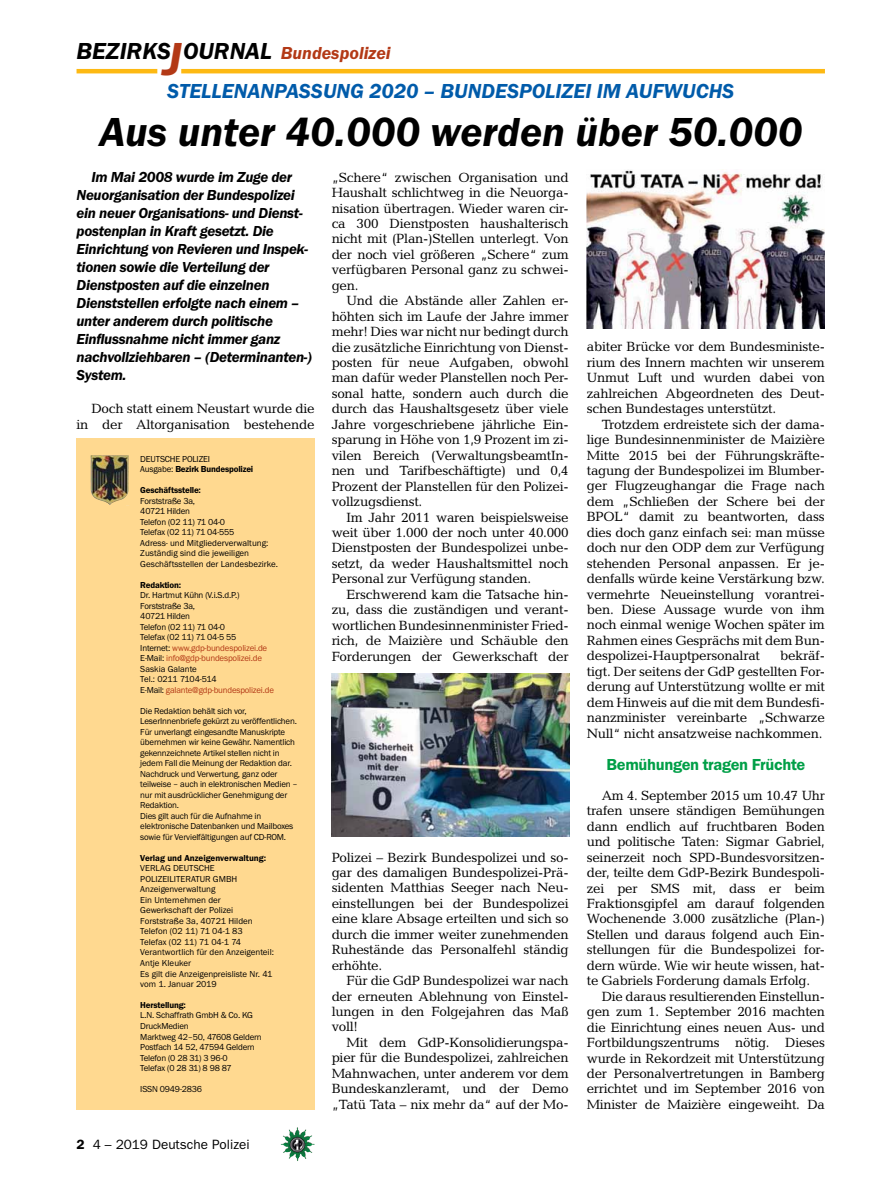
<style>
.page{position:relative;width:893px;height:1191px;background:#fff}
.page>*{position:absolute;margin:0;border:0;box-sizing:border-box;transform-origin:0 0}
.t1{font:italic 600 42px "Franklin Gothic Itc T";color:#000}
.t2{font:italic 600 24px "Franklin Gothic Itc T";color:#000}
.t3{font:italic 600 21px "Franklin Gothic Itc T";color:#005baa}
.t4{font:600 16.5px "Franklin Gothic Itc T";letter-spacing:-.02em;color:#009f47}
.t5{font:italic 600 15px/18px "Franklin Gothic Itc T";letter-spacing:-.02em;color:#000}
.t6{font:13.5px/15.5px "Candida";letter-spacing:-.02em;color:#000;text-align:justify}
.t7{font:13.5px "Franklin Gothic";color:#000}
.t8{font:9px/10.5px "Franklin Gothic Itc T";letter-spacing:-.02em;color:#000}
.t9{font:9px/10.5px "Franklin Gothic Itc T";color:#000}
.t10{font:600 9px "Franklin Gothic Itc T";letter-spacing:-.02em;color:#000}
.t11{font:600 9px "Franklin Gothic Itc T";color:#000}
.s1{font-size:48px;color:#b33916}
.s2{font-size:18px;color:#b33916}
.s3{font-weight:600}
.s4{color:#b33916}
</style>
<div class="page">
<img style="left:281px;top:1128px;width:16px;height:24px">
<hr style="left:77px;top:69px;width:80px;height:4px;background:#fdb913">
<hr style="left:181px;top:69px;width:644px;height:4px;background:#fdb913">
<div style="left:77px;top:439px;width:238px;height:671px;background:#ffd990"></div>
<img style="left:91px;top:455px;width:38px;height:51px">
<img style="left:331px;top:673px;width:239px;height:163px">
<img style="left:587px;top:170px;width:238px;height:159px">
<h2 class="t2" style="left:77px;top:37px;width:316px">BEZIRKS<span class="s1">J</span>OURNAL <span class="s2">Bundespolizei</span></h2>
<h3 class="t3" style="left:167px;top:79px;width:36px">Stellenanpassung</h3>
<h3 class="t3" style="left:369px;top:79px;width:98px">2020 – Bundespolizei</h3>
<h3 class="t3" style="left:597px;top:79px;width:57px">im Aufwu</h3>
<h3 class="t3" style="left:696px;top:79px;width:27px">chs</h3>
<h1 class="t1" style="left:100px;top:108px;width:704px">Aus unter 40.000 werden über 50.000</h1>
<p class="t6" style="left:332px;top:169px;width:239px">„Schere“ zwischen Organisation und Haushalt schlichtweg in die Neuorga&shy;nisation übertragen. Wieder waren cir&shy;ca 300 Dienstposten haushalterisch nicht mit (Plan-)Stellen unterlegt. Von der noch viel größeren „Schere“ zum verfügbaren Personal ganz zu schwei&shy;gen.</p>
<p class="t6" style="left:332px;top:293px;width:239px;text-indent:15px">Und die Abstände aller Zahlen er&shy;höhten sich im Laufe der Jahre immer mehr! Dies war nicht nur bedingt durch die zusätzliche Einrichtung von Dienst&shy;posten für neue Aufgaben, obwohl man dafür weder Planstellen noch Per&shy;sonal hatte, sondern auch durch die durch das Haushaltsgesetz über viele Jahre vorgeschriebene jährliche Ein&shy;sparung in Höhe von 1,9 Prozent im zi&shy;vilen Bereich (VerwaltungsbeamtIn&shy;nen und Tarifbeschäftigte) und 0,4<br>Prozent der Planstellen für den Polizei&shy;vollzugsdienst.</p>
<p class="t6" style="left:332px;top:509px;width:239px;text-indent:15px">Im Jahr 2011 waren beispielsweise weit über 1.000 der noch unter 40.000<br>Dienstposten der Bundespolizei unbe&shy;setzt, da weder Haushaltsmittel noch Personal zur Verfügung standen.</p>
<p class="t6" style="left:332px;top:586px;width:239px;text-indent:15px">Erschwerend kam die Tatsache hin&shy;zu, dass die zuständigen und verant&shy;wortlichen Bundesinnenminister Fried&shy;rich, de Maizière und Schäuble den Forderungen der Gewerkschaft der</p>
<p class="t5" style="left:77px;top:168px;width:237px;text-indent:15px">Im Mai 2008 wurde im Zuge der<br>Neuorganisation der Bundespolizei ein neuer Organisations- und Dienst&shy;postenplan in Kraft gesetzt. Die<br>Einrichtung von Revieren und Inspek&shy;tionen sowie die Verteilung der<br>Dienstposten auf die einzelnen<br>Dienststellen erfolgte nach einem – unter anderem durch politische<br>Einflussnahme nicht immer ganz nachvollziehbaren – (Determinanten-)<br>System.</p>
<p class="t6" style="left:77px;top:401px;width:240px;text-align:right">Doch statt einem Neustart wurde die in der Altorganisation bestehende</p>
<p class="t6" style="left:587px;top:339px;width:240px">abiter Brücke vor dem Bundesministe&shy;rium des Innern machten wir unserem Unmut Luft und wurden dabei von zahlreichen Abgeordneten des Deut&shy;schen Bundestages unterstützt.</p>
<p class="t6" style="left:587px;top:416px;width:240px;text-align:left;text-indent:15px">Trotzdem erdreistete sich der dama&shy;lige Bundesinnenminister de Maizière Mitte 2015 bei der Führungskräfte&shy;tagung der Bundespolizei im Blumber&shy;ger Flugzeughangar die Frage nach dem „Schließen der Schere bei der BPOL“ damit zu beantworten, dass dies doch ganz einfach sei: man müsse doch nur den ODP dem zur Verfügung stehenden Personal anpassen. Er je&shy;denfalls würde keine Verstärkung bzw. vermehrte Neueinstellung vorantrei&shy;ben. Diese Aussage wurde von ihm noch einmal wenige Wochen später im Rahmen eines Gesprächs mit dem Bun&shy;despolizei-Hauptpersonalrat</p>
<p class="t8" style="left:140px;top:453px;width:114px">DEUTSCHE POLIZEI<br>Ausgabe: <span class="s3">Bezirk Bundespolizei</span></p>
<p class="t10" style="left:140px;top:485px;width:62px">Geschäftsstelle:</p>
<p class="t9" style="left:140px;top:495px;width:139px">Forststraße 3a,<br>40721 Hilden<br>Telefon (02 11) 71 04-0<br>Telefax (02 11) 71 04-555<br>Adress- und Mitgliederverwaltung:<br>Zuständig sind die jeweiligen<br>Geschäftsstellen der Landesbezirke.</p>
<p class="t10" style="left:140px;top:579px;width:42px">Redaktion:</p>
<p class="t8" style="left:140px;top:590px;width:135px">Dr. Hartmut Kühn (V.i.S.d.P.)<br>Forststraße 3a,<br>40721 Hilden<br>Telefon (02 11) 71 04-0<br>Telefax (02 11) 71 04-5 55<br>Internet: <span class="s4">www.gdp-bundespolizei.de<br></span>E-Mail: <span class="s4">info@gdp-bundespolizei.de<br></span>Saskia Galante<br>Tel.: 0211 7104-514<br>E-Mail: <span class="s4">galante@gdp-bundespolizei.de</span></p>
<p class="t8" style="left:140px;top:705px;width:159px">Die Redaktion behält sich vor, LeserInnenbriefe gekürzt zu veröffentlichen.<br>Für unverlangt eingesandte Manuskripte übernehmen wir keine Gewähr. Namentlich gekennzeichnete Artikel stellen nicht in jedem Fall die Meinung der Redaktion dar.<br>Nachdruck und Verwertung, ganz oder teilweise – auch in elektronischen Medien – nur mit ausdrücklicher Genehmigung der Redaktion.<br>Dies gilt auch für die Aufnahme in elektronische Datenbanken und Mailboxes sowie für Vervielfältigungen auf CD-ROM.</p>
<p class="t11" style="left:140px;top:852px;width:127px">Verlag und Anzeigenverwaltung:</p>
<p class="t9" style="left:140px;top:863px;width:135px">VERLAG DEUTSCHE<br>POLIZEILITERATUR GMBH<br>Anzeigenverwaltung<br>Ein Unternehmen der<br>Gewerkschaft der Polizei<br>Forststraße 3a, 40721 Hilden<br>Telefon (02 11) 71 04-1 83<br>Telefax (02 11) 71 04-1 74<br>Verantwortlich für den Anzeigenteil:<br>Antje Kleuker<br>Es gilt die Anzeigenpreisliste Nr. 41 vom 1. Januar 2019</p>
<p class="t10" style="left:140px;top:999px;width:47px">Herstellung:</p>
<p class="t8" style="left:140px;top:1010px;width:123px">L.N. Schaffrath GmbH &amp; Co. KG<br>DruckMedien<br>Marktweg 42–50, 47608 Geldern<br>Postfach 14 52, 47594 Geldern<br>Telefon (0 28 31) 3 96-0<br>Telefax (0 28 31) 8 98 87</p>
<p class="t8" style="left:140px;top:1083px;width:63px">ISSN 0949-2836</p>
<p class="t6" style="left:587px;top:648px;width:240px;text-indent:193px">bekräf&shy;tigt. Der seitens der GdP gestellten For&shy;derung auf Unterstützung wollte er mit dem Hinweis auf die mit dem Bundesfi&shy;nanzminister vereinbarte „Schwarze Null“ nicht ansatzweise nachkommen.</p>
<p class="t4" style="left:606px;top:754px;width:200px">Bemühungen tragen Früchte</p>
<p class="t6" style="left:587px;top:787px;width:240px;text-indent:15px">Am 4. September 2015 um 10.47 Uhr trafen unsere ständigen Bemühungen dann endlich auf fruchtbaren Boden und politische Taten: Sigmar Gabriel, seinerzeit noch SPD-Bundesvorsitzen&shy;der, teilte dem GdP-Bezirk Bundespoli&shy;zei per SMS mit, dass er beim Fraktionsgipfel am darauf folgenden Wochenende 3.000 zusätzliche (Plan-)<br>Stellen und daraus folgend auch Ein&shy;stellungen für die Bundespolizei for&shy;dern würde. Wie wir heute wissen, hat&shy;te Gabriels Forderung damals Erfolg.</p>
<p class="t6" style="left:587px;top:988px;width:240px;text-indent:15px">Die daraus resultierenden Einstellun&shy;gen zum 1. September 2016 machten die Einrichtung eines neuen Aus- und Fortbildungszentrums nötig. Dieses wurde in Rekordzeit mit Unterstützung der Personalvertretungen in Bamberg errichtet und im September 2016 von Minister de Maizière eingeweiht. Da</p>
<p class="t6" style="left:332px;top:849px;width:239px">Polizei – Bezirk Bundespolizei und so&shy;gar des damaligen Bundespolizei-Prä&shy;sidenten Matthias Seeger nach Neu&shy;einstellungen bei der Bundespolizei eine klare Absage erteilten und sich so durch die immer weiter zunehmenden Ruhestände das Personalfehl ständig erhöhte.</p>
<p class="t6" style="left:332px;top:972px;width:239px;text-indent:15px">Für die GdP Bundespolizei war nach der erneuten Ablehnung von Einstel&shy;lungen in den Folgejahren das Maß voll!</p>
<p class="t6" style="left:332px;top:1034px;width:239px;text-indent:15px">Mit dem GdP-Konsolidierungspa&shy;pier für die Bundespolizei, zahlreichen Mahnwachen, unter anderem vor dem Bundeskanzleramt, und der Demo „Tatü Tata – nix mehr da“ auf der Mo-</p>
<p class="t7" style="left:77px;top:1136px;width:175px"><span class="s3">2</span> 4 – 2019 Deutsche Polizei</p>
</div>
